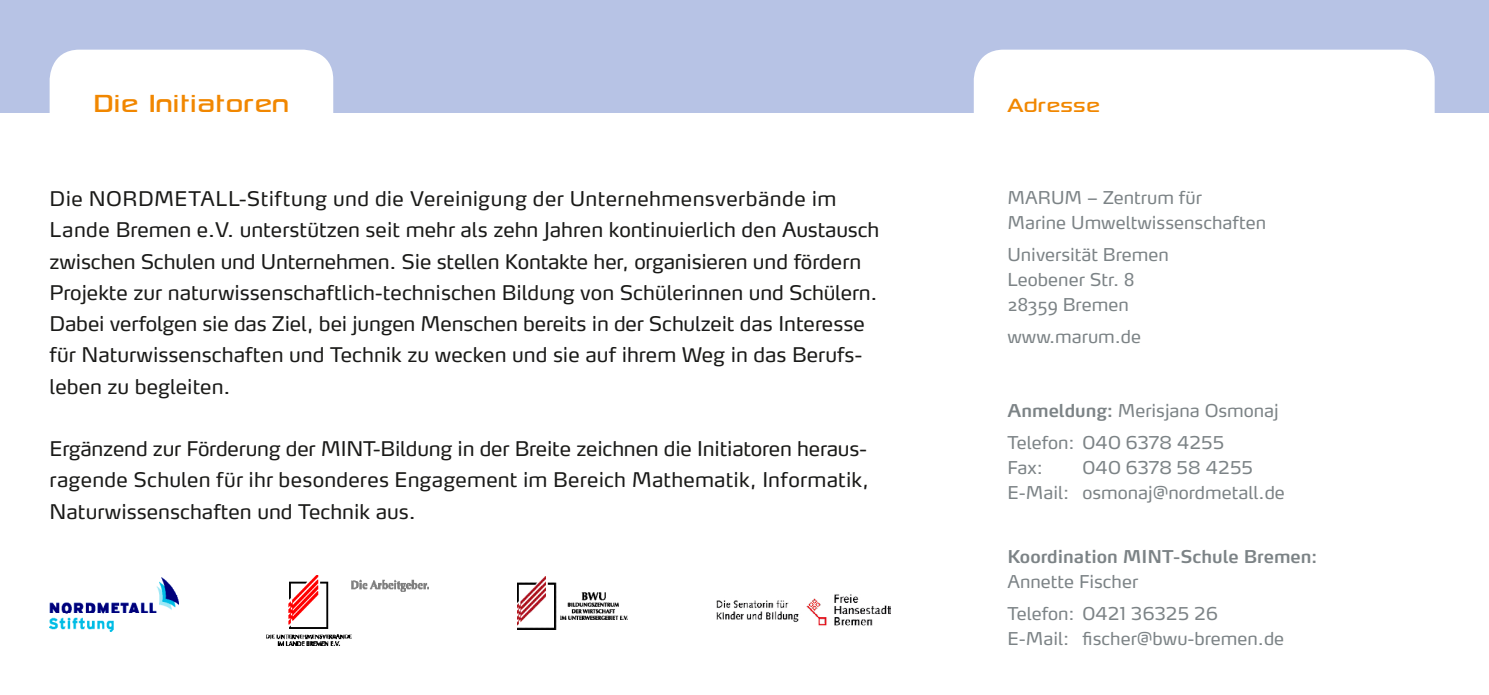
<style>
.page{position:relative;width:1489px;height:695px;background:#fff}
.page>*{position:absolute;margin:0;border:0;box-sizing:border-box;transform-origin:0 0}
.t1{font:35px "Sony Sketch EF";color:#f18700}
.t2{font:27.5px "Sony Sketch EF";color:#f18700}
.t3{font:20px/31.2px "Max Pro";color:#1a1a18}
.t4{font:17.5px/25px "Max Pro";color:#7c8386}
.t5{font:600 17.5px "Max OT";color:#7c8386}
.s1{font-family:"Max OT";font-weight:600}
</style>
<div class="page">
<div style="left:0;top:0;width:1488px;height:112px;background:#b7c3e5"></div>
<div style="left:973px;top:50px;width:461px;height:319px;background:#fff;border-radius:30px"></div>
<div style="left:50px;top:50px;width:283px;height:99px;background:#fff;border-radius:30px"></div>
<img style="left:50px;top:577px;width:128px;height:54px">
<img style="left:267px;top:575px;width:161px;height:70px">
<img style="left:518px;top:576px;width:110px;height:53px">
<img style="left:716px;top:594px;width:174px;height:32px">
<h1 class="t1" style="left:93px;top:84px;width:198px">Die Initiatoren</h1>
<h2 class="t2" style="left:1007px;top:90px;width:94px">Adresse</h2>
<p class="t3" style="left:50px;top:181px;width:831px">Die NORDMETALL-Stiftung und die Vereinigung der Unternehmensverbände im Lande Bremen e.V. unterstützen seit mehr als zehn Jahren kontinuierlich den Austausch zwischen Schulen und Unternehmen. Sie stellen Kontakte her, organisieren und fördern Projekte zur naturwissenschaftlich-technischen Bildung von Schülerinnen und Schülern.<br>Dabei verfolgen sie das Ziel, bei jungen Menschen bereits in der Schulzeit das Interesse für Naturwissenschaften und Technik zu wecken und sie auf ihrem Weg in das Berufs&shy;leben zu begleiten.</p>
<p class="t3" style="left:50px;top:431px;width:821px;text-align:justify">Ergänzend zur Förderung der MINT-Bildung in der Breite zeichnen die Initiatoren heraus&shy;ragende Schulen für ihr besonderes Engagement im Bereich Mathematik, Informatik, Naturwissenschaften und Technik aus.</p>
<p class="t4" style="left:1007px;top:183px;width:260px">MARUM – Zentrum für<br>Marine Umweltwissenschaften</p>
<p class="t4" style="left:1007px;top:240px;width:163px">Universität Bremen<br>Leobener Str. 8<br>28359 Bremen</p>
<p class="t4" style="left:1007px;top:323px;width:135px">www.marum.de</p>
<p class="t4" style="left:1007px;top:392px;width:273px;line-height:32px"><span class="s1">Anmeldung:</span> Merisjana Osmonaj<br>Telefon: 040 6378 4255</p>
<p class="t4" style="left:1007px;top:453px;width:37px">Fax:</p>
<p class="t4" style="left:1007px;top:453px;width:279px;text-indent:75px">040 6378 58 4255<br>E-Mail: osmonaj@nordmetall.de</p>
<p class="t5" style="left:1007px;top:545px;width:311px">Koordination MINT-Schule Bremen:</p>
<p class="t4" style="left:1007px;top:564px;width:212px;line-height:32px">Annette Fischer<br>Telefon: 0421 36325 26</p>
<p class="t4" style="left:1007px;top:624px;width:278px">E-Mail: fischer@bwu-bremen.de</p>
</div>
